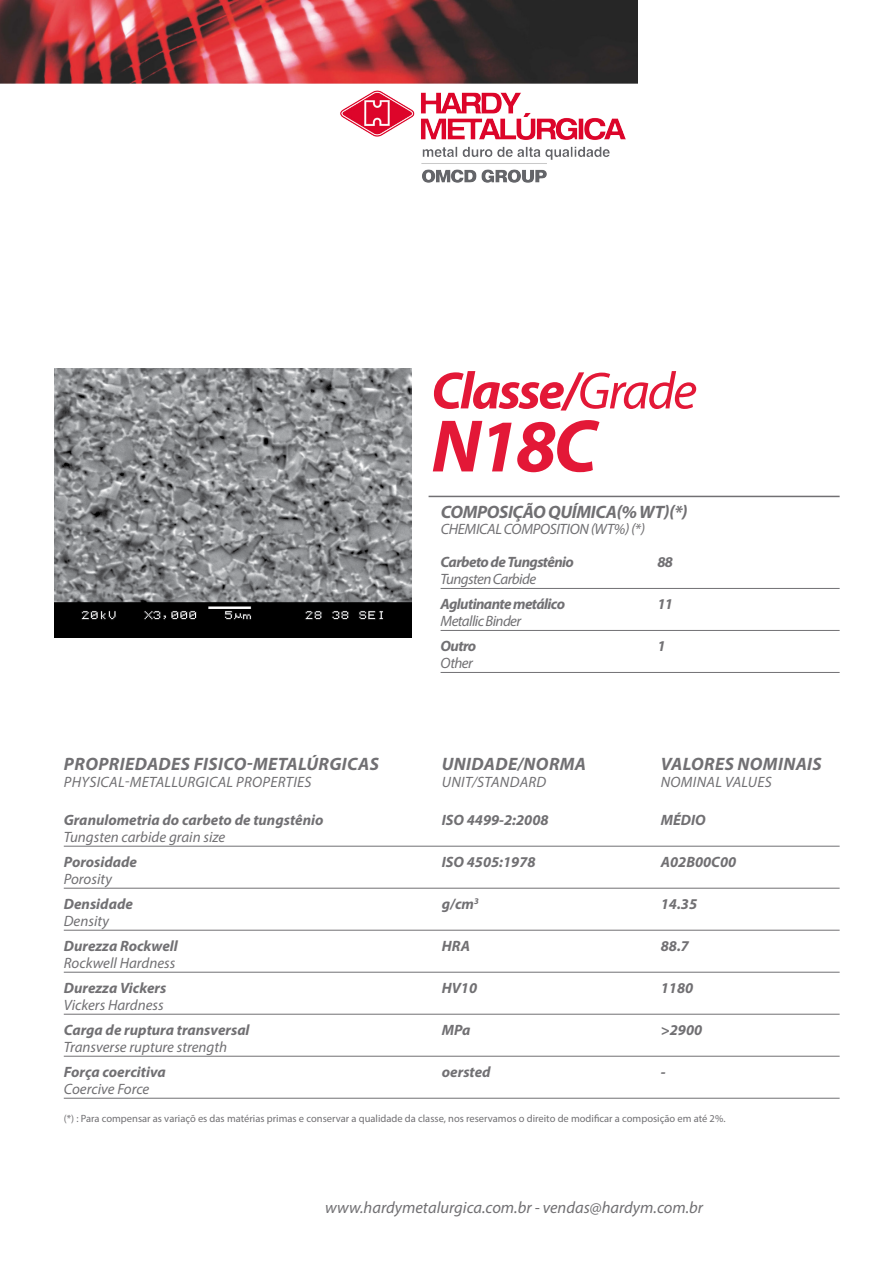
<style>
.page{position:relative;width:893px;height:1263px;background:#fff}
.page>*{position:absolute;margin:0;border:0;box-sizing:border-box;transform-origin:0 0}
.t1{font:italic 700 75px "Myriad Pro";color:#e31837}
.t2{font:italic 700 52.65px "Myriad Pro";letter-spacing:-.04em;color:#e31837}
.t3{font:italic 700 18px "Myriad Pro";letter-spacing:.02em;color:#717073}
.t4{font:italic 700 18px "Myriad Pro";letter-spacing:-.02em;color:#717073}
.t5{font:italic 16.5px "Myriad Pro";color:#717073}
.t6{font:italic 700 15px "Myriad Pro";color:#717073}
.t7{font:italic 15px "Myriad Pro";color:#717073}
.t8{font:italic 15px "Myriad Pro";letter-spacing:.02em;color:#717073}
.t9{font:italic 700 15px "Myriad Pro";letter-spacing:-.04em;color:#717073}
.t10{font:italic 15px "Myriad Pro";letter-spacing:-.04em;color:#717073}
.t11{font:italic 15px "Myriad Pro";letter-spacing:-.02em;color:#717073}
.t12{font:10.5px "Myriad Pro";color:#717073}
.s1{font-weight:400}
</style>
<div class="page">
<hr style="left:64px;top:846px;width:776px;height:1px;background:#717073">
<hr style="left:64px;top:888px;width:776px;height:1px;background:#717073">
<hr style="left:64px;top:930px;width:776px;height:1px;background:#717073">
<hr style="left:64px;top:972px;width:776px;height:1px;background:#717073">
<hr style="left:64px;top:1014px;width:776px;height:1px;background:#717073">
<hr style="left:64px;top:1056px;width:776px;height:1px;background:#717073">
<hr style="left:64px;top:1098px;width:776px;height:1px;background:#717073">
<hr style="left:429px;top:496px;width:411px;height:1px;background:#717073">
<hr style="left:441px;top:588px;width:399px;height:1px;background:#717073">
<hr style="left:441px;top:630px;width:399px;height:1px;background:#717073">
<hr style="left:441px;top:672px;width:399px;height:1px;background:#717073">
<img style="left:0;top:0;width:638px;height:83px">
<img style="left:334px;top:61px;width:298px;height:122px">
<img style="left:54px;top:369px;width:357px;height:268px">
<h2 class="t2" style="left:431px;top:356px;width:267px">Classe/<span class="s1">Grade</span></h2>
<h1 class="t1" style="left:431px;top:397px;width:167px">N18C</h1>
<p class="t4" style="left:441px;top:500px;width:248px">COMPOSIÇÃO QUÍMICA(% WT)(*)</p>
<p class="t11" style="left:441px;top:520px;width:206px">CHEMICAL COMPOSITION (WT%) (*)</p>
<p class="t9" style="left:441px;top:552px;width:135px">Carbeto de Tungstênio</p>
<p class="t6" style="left:657px;top:552px;width:17px">88</p>
<p class="t10" style="left:441px;top:569px;width:97px">Tungsten Carbide</p>
<p class="t9" style="left:441px;top:594px;width:126px">Aglutinante metálico</p>
<p class="t6" style="left:657px;top:594px;width:17px">11</p>
<p class="t10" style="left:441px;top:611px;width:82px">Metallic Binder</p>
<p class="t6" style="left:441px;top:636px;width:37px">Outro</p>
<p class="t6" style="left:657px;top:636px;width:10px">1</p>
<p class="t7" style="left:441px;top:653px;width:34px">Other</p>
<p class="t3" style="left:64px;top:753px;width:316px">PROPRIEDADES FISICO-METALÚRGICAS</p>
<p class="t3" style="left:442px;top:753px;width:146px">UNIDADE/NORMA</p>
<p class="t3" style="left:661px;top:753px;width:162px">VALORES NOMINAIS</p>
<p class="t8" style="left:64px;top:773px;width:249px">PHYSICAL-METALLURGICAL PROPERTIES</p>
<p class="t8" style="left:442px;top:773px;width:106px">UNIT/STANDARD</p>
<p class="t8" style="left:661px;top:773px;width:112px">NOMINAL VALUES</p>
<p class="t6" style="left:64px;top:810px;width:261px">Granulometria do carbeto de tungstênio</p>
<p class="t6" style="left:442px;top:810px;width:108px">ISO 4499-2:2008</p>
<p class="t6" style="left:661px;top:810px;width:46px">MÉDIO</p>
<p class="t7" style="left:64px;top:827px;width:163px">Tungsten carbide grain size</p>
<p class="t6" style="left:64px;top:852px;width:75px">Porosidade</p>
<p class="t6" style="left:442px;top:852px;width:95px">ISO 4505:1978</p>
<p class="t6" style="left:661px;top:852px;width:77px">A02B00C00</p>
<p class="t7" style="left:64px;top:869px;width:50px">Porosity</p>
<p class="t6" style="left:64px;top:894px;width:71px">Densidade</p>
<p class="t6" style="left:442px;top:894px;width:39px">g/cm<sup>3</sup></p>
<p class="t6" style="left:661px;top:894px;width:38px">14.35</p>
<p class="t7" style="left:64px;top:911px;width:47px">Density</p>
<p class="t6" style="left:64px;top:936px;width:116px">Durezza Rockwell</p>
<p class="t6" style="left:442px;top:936px;width:30px">HRA</p>
<p class="t6" style="left:661px;top:936px;width:30px">88.7</p>
<p class="t7" style="left:64px;top:953px;width:113px">Rockwell Hardness</p>
<p class="t6" style="left:64px;top:978px;width:104px">Durezza Vickers</p>
<p class="t6" style="left:442px;top:978px;width:37px">HV10</p>
<p class="t6" style="left:661px;top:978px;width:34px">1180</p>
<p class="t7" style="left:64px;top:995px;width:102px">Vickers Hardness</p>
<p class="t6" style="left:64px;top:1020px;width:187px">Carga de ruptura transversal</p>
<p class="t6" style="left:442px;top:1020px;width:30px">MPa</p>
<p class="t6" style="left:661px;top:1020px;width:43px">&gt;2900</p>
<p class="t7" style="left:64px;top:1037px;width:165px">Transverse rupture strength</p>
<p class="t6" style="left:64px;top:1062px;width:103px">Força coercitiva</p>
<p class="t6" style="left:442px;top:1062px;width:50px">oersted</p>
<p class="t6" style="left:661px;top:1062px;width:6px">-</p>
<p class="t7" style="left:64px;top:1079px;width:87px">Coercive Force</p>
<p class="t12" style="left:64px;top:1112px;width:663px">(*) : Para compensar as variaçõ es das matérias primas e conservar a qualidade da classe, nos reservamos o direito de modificar a composição em até 2%.</p>
<p class="t5" style="left:325px;top:1197px;width:379px">www.hardymetalurgica.com.br - vendas@hardym.com.br</p>
</div>
